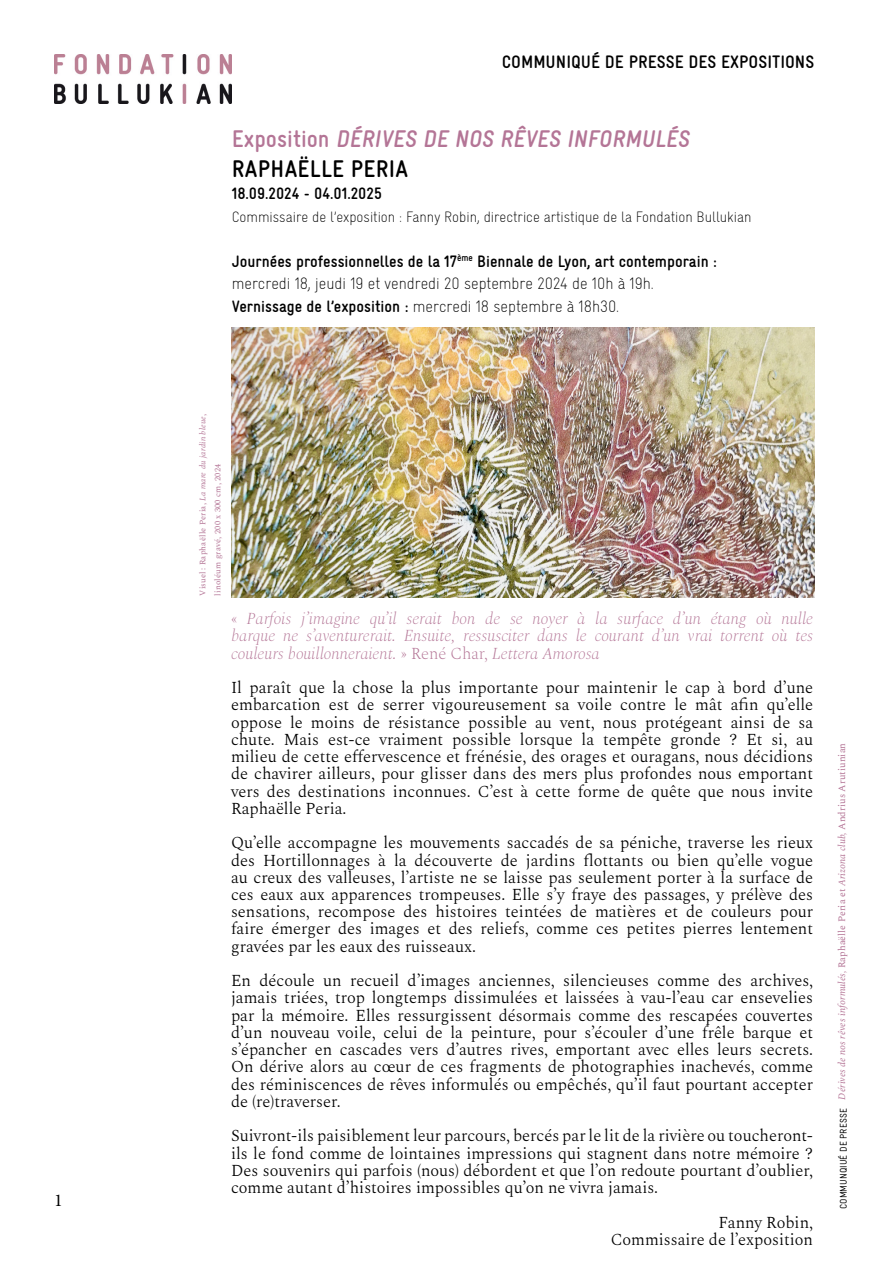
<style>
.page{position:relative;width:893px;height:1263px;background:#fff}
.page>*{position:absolute;margin:0;border:0;box-sizing:border-box;transform-origin:0 0}
.t1{font:italic 700 condensed 24px/29.5px "Bullukian Gravur";color:#b47596}
.t2{font:700 condensed 18px "Bullukian Gravur";color:#000}
.t3{font:18px "Minion Pro";color:#000}
.t4{font:300 16.5px/17.2px "Spectral";color:#000;text-align:justify}
.t5{font:italic 200 16.5px/17.2px "Spectral";color:#b47596;text-align:justify}
.t6{font:700 condensed 16.5px/22.5px "Bullukian Gravur";color:#000}
.t7{font:300 condensed 15px "Bullukian Gravur";color:#000}
.t8{font:italic 9.75px "Spectral";letter-spacing:.01em;color:#b47596}
.t9{font:8.25px/15px "Spectral";letter-spacing:.025em;color:#b47596}
.s1{font-style:normal}
.s2{font-style:normal;color:#000}
.s3{font-weight:300}
.s4{font-style:italic}
.s5{font-family:"Bullukian Gravur";font-style:normal;font-stretch:condensed;color:#000}
</style>
<div class="page">
<img style="left:54px;top:54px;width:178px;height:49px">
<img style="left:232px;top:327px;width:582px;height:270px">
<p class="t3" style="left:54px;top:1188px;width:10px">1</p>
<p class="t2" style="left:502px;top:50px;width:314px">COMMUNIQUÉ DE PRESSE DES EXPOSITIONS</p>
<h1 class="t1" style="left:232px;top:123px;width:460px"><span class="s1">Exposition</span> DÉRIVES DE NOS RÊVES INFORMULÉS<br><span class="s2">RAPHAËLLE PERIA</span></h1>
<p class="t6" style="left:232px;top:181px;width:152px">18.09.2024 - 04.01.2025</p>
<p class="t7" style="left:232px;top:207px;width:521px">Commissaire de l’exposition : Fanny Robin, directrice artistique de la Fondation Bullukian</p>
<p class="t6" style="left:232px;top:249px;width:487px">Journées professionnelles de la 17<sup>ème</sup> Biennale de Lyon, art contemporain : <span class="s3">mercredi 18, jeudi 19 et vendredi 20 septembre 2024 de 10h à 19h.<br></span>Vernissage de l’exposition : <span class="s3">mercredi 18 septembre à 18h30.</span></p>
<p class="t9" style="left:195px;top:596px;width:183px;rotate:-90deg">Visuel : Raphaëlle Peria, <span class="s4">La mare du jardin bleue</span>, linoléum gravé, 200 x 300 cm, 2024</p>
<p class="t5" style="left:231px;top:609px;width:584px"><span class="s1">«</span> Parfois j’imagine qu’il serait bon de se noyer à la surface d’un étang où nulle barque ne s’aventurerait. Ensuite, ressusciter dans le courant d’un vrai torrent où tes couleurs bouillonneraient. <span class="s1">» René Char,</span> Lettera Amorosa</p>
<p class="t4" style="left:231px;top:678px;width:584px">Il paraît que la chose la plus importante pour maintenir le cap à bord d’une embarcation est de serrer vigoureusement sa voile contre le mât afin qu’elle oppose le moins de résistance possible au vent, nous protégeant ainsi de sa chute. Mais est-ce vraiment possible lorsque la tempête gronde ? Et si, au milieu de cette effervescence et frénésie, des orages et ouragans, nous décidions de chavirer ailleurs, pour glisser dans des mers plus profondes nous emportant vers des destinations inconnues. C’est à cette forme de quête que nous invite Raphaëlle Peria.</p>
<p class="t4" style="left:231px;top:833px;width:584px">Qu’elle accompagne les mouvements saccadés de sa péniche, traverse les rieux des Hortillonnages à la découverte de jardins flottants ou bien qu’elle vogue au creux des valleuses, l’artiste ne se laisse pas seulement porter à la surface de ces eaux aux apparences trompeuses. Elle s’y fraye des passages, y prélève des sensations, recompose des histoires teintées de matières et de couleurs pour faire émerger des images et des reliefs, comme ces petites pierres lentement gravées par les eaux des ruisseaux.</p>
<p class="t4" style="left:231px;top:971px;width:584px">En découle un recueil d’images anciennes, silencieuses comme des archives, jamais triées, trop longtemps dissimulées et laissées à vau-l’eau car ensevelies par la mémoire. Elles ressurgissent désormais comme des rescapées couvertes d’un nouveau voile, celui de la peinture, pour s’écouler d’une frêle barque et s’épancher en cascades vers d’autres rives, emportant avec elles leurs secrets.<br>On dérive alors au cœur de ces fragments de photographies inachevés, comme des réminiscences de rêves informulés ou empêchés, qu’il faut pourtant accepter de (re)traverser.</p>
<p class="t4" style="left:231px;top:1126px;width:584px">Suivront-ils paisiblement leur parcours, bercés par le lit de la rivière ou toucheront&shy;ils le fond comme de lointaines impressions qui stagnent dans notre mémoire ?<br>Des souvenirs qui parfois (nous) débordent et que l’on redoute pourtant d’oublier, comme autant d’histoires impossibles qu’on ne vivra jamais.</p>
<p class="t4" style="left:611px;top:1212px;width:204px;text-align:right">Fanny Robin,<br>Commissaire de l’exposition</p>
<p class="t8" style="left:835px;top:1209px;width:468px;rotate:-90deg"><span class="s5">COMMUNQIUÉ DE PRESSE</span> Dérives de nos rêves informulés, <span class="s1">Raphaëlle Peria et</span> Arizona club, <span class="s1">Andrius Arutiunian</span></p>
</div>
